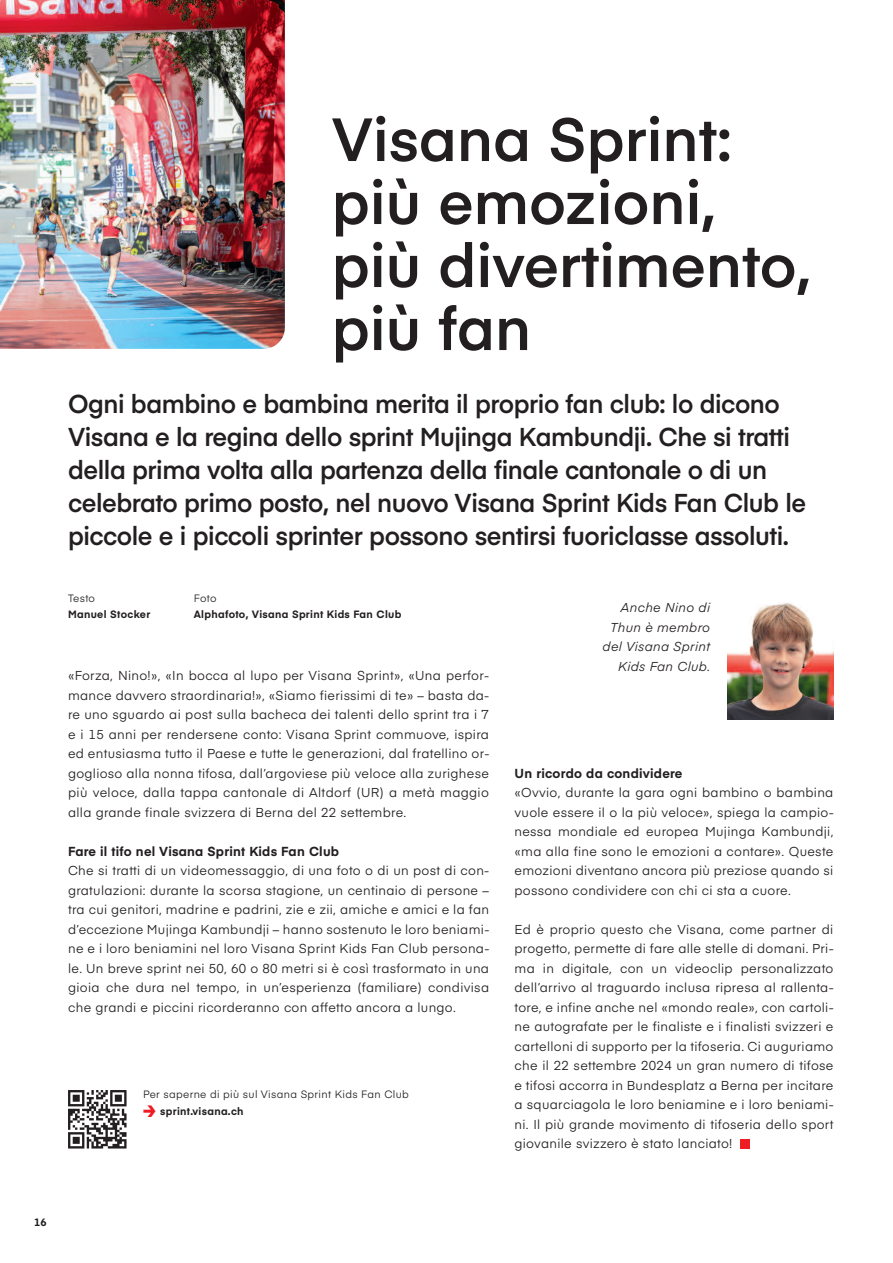
<style>
.page{position:relative;width:893px;height:1263px;background:#fff}
.page>*{position:absolute;margin:0;border:0;box-sizing:border-box;transform-origin:0 0}
.t1{font:600 60px/63px "Eina 03";color:#231f20}
.t2{font:600 25.5px/33px "Eina 03";letter-spacing:-.015em;color:#231f20}
.t3{font:700 12.9px "Eina 03";letter-spacing:.015em;color:#231f20}
.t4{font:12.75px/19.5px "Eina 03";letter-spacing:.025em;color:#231f20;text-align:justify}
.t5{font:italic 12.75px/19.5px "Eina 03";letter-spacing:.025em;color:#231f20;text-align:right}
.t6{font:10.5px/16.5px "Eina 03";letter-spacing:.03em;color:#231f20}
.t7{font:700 10.5px "Eina 03";letter-spacing:.03em;color:#231f20}
.s1{font-weight:700;font-size:22.2px;color:#ee1d23}
.s2{font-weight:700}
</style>
<div class="page">
<img style="left:0;top:0;width:285px;height:349px">
<div style="left:740px;top:1139px;width:9px;height:9px;background:#ee1d23"></div>
<img style="left:727px;top:603px;width:106px;height:117px">
<svg style="left:68px;top:1090px;width:59px;height:58px"></svg>
<h1 class="t1" style="left:332px;top:114px;width:481px">Visana Sprint: più emozioni, più divertimento, più fan</h1>
<p class="t2" style="left:68px;top:390px;width:740px">Ogni bambino e bambina merita il proprio fan club: lo dicono Visana e la regina dello sprint Mujinga Kambundji. Che si tratti della prima volta alla partenza della finale cantonale o di un celebrato primo posto, nel nuovo Visana Sprint Kids Fan Club le piccole e i piccoli sprinter possono sentirsi fuoriclasse assoluti.</p>
<p class="t6" style="left:68px;top:591px;width:29px">Testo</p>
<p class="t7" style="left:68px;top:611px;width:84px">Manuel Stocker</p>
<p class="t6" style="left:194px;top:591px;width:24px">Foto</p>
<p class="t7" style="left:194px;top:611px;width:209px">Alphafoto, Visana Sprint Kids Fan Club</p>
<p class="t4" style="left:68px;top:667px;width:423px">«Forza, Nino!», «In bocca al lupo per Visana Sprint», «Una perfor&shy;mance davvero straordinaria!», «Siamo fierissimi di te» – basta da&shy;re uno sguardo ai post sulla bacheca dei talenti dello sprint tra i 7 e i 15 anni per rendersene conto: Visana Sprint commuove, ispira ed entusiasma tutto il Paese e tutte le generazioni, dal fratellino or&shy;goglioso alla nonna tifosa, dall’argoviese più veloce alla zurighese più veloce, dalla tappa cantonale di Altdorf (UR) a metà maggio alla grande finale svizzera di Berna del 22 settembre.</p>
<p class="t3" style="left:68px;top:847px;width:273px">Fare il tifo nel Visana Sprint Kids Fan Club</p>
<p class="t4" style="left:68px;top:862px;width:423px">Che si tratti di un videomessaggio, di una foto o di un post di con&shy;gratulazioni: durante la scorsa stagione, un centinaio di persone – tra cui genitori, madrine e padrini, zie e zii, amiche e amici e la fan d’eccezione Mujinga Kambundji – hanno sostenuto le loro beniami&shy;ne e i loro beniamini nel loro Visana Sprint Kids Fan Club persona&shy;le. Un breve sprint nei 50, 60 o 80 metri si è così trasformato in una gioia che dura nel tempo, in un’esperienza (familiare) condivisa che grandi e piccini ricorderanno con affetto ancora a lungo.</p>
<p class="t6" style="left:143px;top:1087px;width:267px">Per saperne di più sul Visana Sprint Kids Fan Club <span class="s1">≥</span> <span class="s2">sprint.visana.ch</span></p>
<p class="t5" style="left:603px;top:599px;width:109px">Anche Nino di<br>Thun è membro del Visana Sprint<br>Kids Fan Club.</p>
<p class="t3" style="left:514px;top:769px;width:169px">Un ricordo da condividere</p>
<p class="t4" style="left:514px;top:784px;width:321px">«Ovvio, durante la gara ogni bambino o bambina vuole essere il o la più veloce», spiega la campio&shy;nessa mondiale ed europea Mujinga Kambundji, «ma alla fine sono le emozioni a contare». Queste emozioni diventano ancora più preziose quando si possono condividere con chi ci sta a cuore.</p>
<p class="t4" style="left:514px;top:921px;width:321px">Ed è proprio questo che Visana, come partner di progetto, permette di fare alle stelle di domani. Pri&shy;ma in digitale, con un videoclip personalizzato dell’arrivo al traguardo inclusa ripresa al rallenta&shy;tore, e infine anche nel «mondo reale», con cartoli&shy;ne autografate per le finaliste e i finalisti svizzeri e cartelloni di supporto per la tifoseria. Ci auguriamo che il 22 settembre 2024 un gran numero di tifose e tifosi accorra in Bundesplatz a Berna per incitare a squarciagola le loro beniamine e i loro beniami&shy;ni. Il più grande movimento di tifoseria dello sport giovanile svizzero è stato lanciato!</p>
<p class="t7" style="left:34px;top:1219px;width:14px">16</p>
</div>
